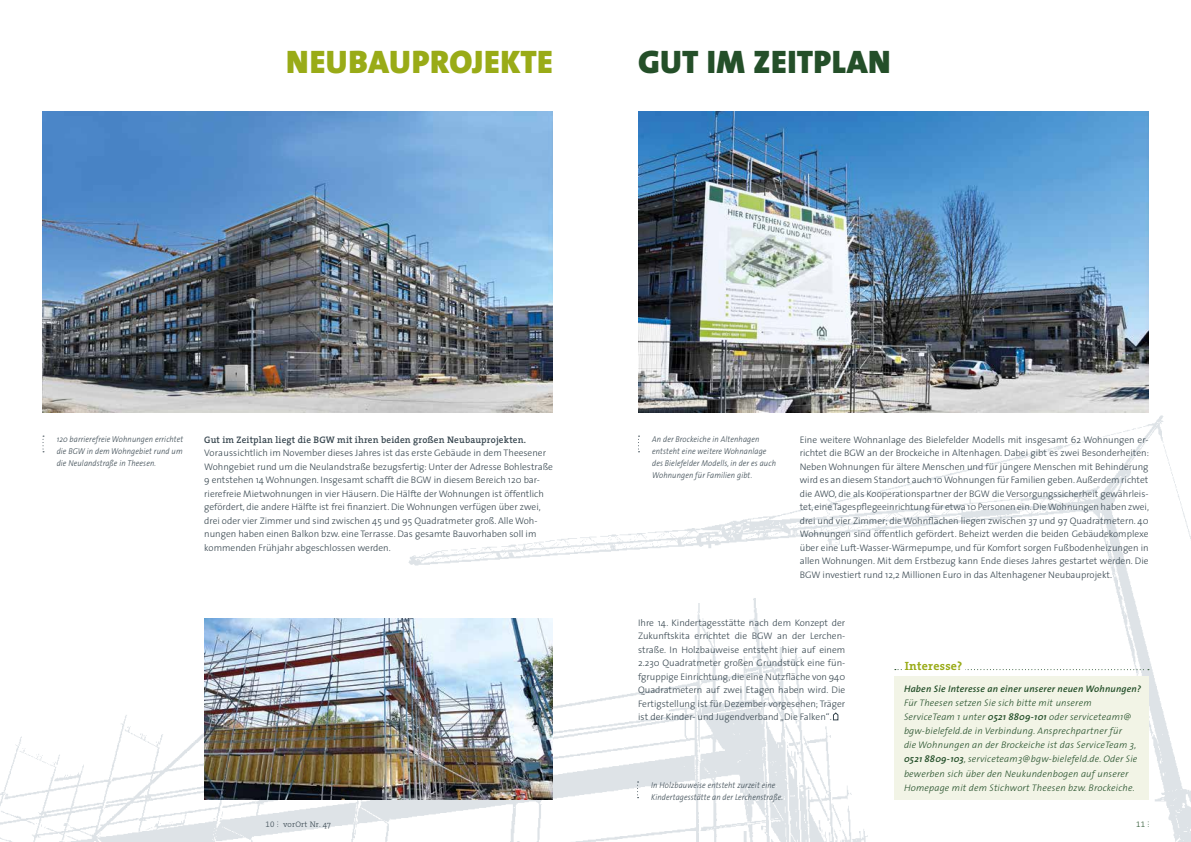
<style>
.page{position:relative;width:1191px;height:842px;background:#fff}
.page>*{position:absolute;margin:0;border:0;box-sizing:border-box;transform-origin:0 0}
.t1{font:32.8px "The Sans Black Caps";letter-spacing:.015em;color:#99ab17}
.t2{font:32.8px "The Sans Black Caps";letter-spacing:.015em;color:#244f29}
.t3{font:700 12px "The Serif";letter-spacing:.02em;color:#99ab17}
.t4{font:300 9.5px/13.5px "The Sans";color:#36454e;text-align:justify}
.t5{font:italic 300 9.5px/14px "The Sans";letter-spacing:.02em;color:#244f29}
.t6{font:600 9.5px "The Serif";letter-spacing:.02em;color:#36454e}
.t7{font:italic 600 9.5px "The Sans";letter-spacing:.02em;color:#244f29}
.t8{font:italic 300 8.5px/12px "The Sans";letter-spacing:.015em;color:#36454e;scale:.9 1}
.t9{font:300 8px "The Serif";letter-spacing:.03em;color:#36454e}
.t10{font:8px "The Sans Light Expert";color:#244f29}
.s1{font-weight:600}
.s2{font-family:"The Sans Light Expert";font-weight:400}
</style>
<div class="page">
<img style="left:0;top:371px;width:1191px;height:471px">
<img style="left:43px;top:111px;width:510px;height:302px">
<img style="left:638px;top:111px;width:510px;height:302px">
<img style="left:204px;top:619px;width:349px;height:180px">
<svg style="left:832px;top:712px;width:6px;height:8px"></svg>
<svg style="left:43px;top:436px;width:1px;height:16px"></svg>
<svg style="left:637px;top:781px;width:1px;height:17px"></svg>
<svg style="left:638px;top:436px;width:1px;height:16px"></svg>
<div style="left:894px;top:676px;width:254px;height:123px;background:#f2f4e6"></div>
<svg style="left:895px;top:669px;width:254px;height:1px"></svg>
<div style="left:903px;top:654px;width:62px;height:21px;background:#fff"></div>
<h1 class="t1" style="left:286px;top:34px;width:268px">NEUBAUPROJEKTE</h1>
<h1 class="t2" style="left:638px;top:34px;width:254px">GUT IM ZEITPLAN</h1>
<p class="t8" style="left:57px;top:433px;width:142px;text-align:justify">120 barrierefreie Wohnungen errichtet die BGW in dem Wohngebiet rund um die Neulandstraße in Theesen.</p>
<p class="t6" style="left:204px;top:431px;width:323px">Gut im Zeitplan liegt die BGW mit ihren beiden großen Neubauprojekten.</p>
<p class="t4" style="left:204px;top:446px;width:350px;text-align:left">Voraussichtlich im November dieses Jahres ist das erste Gebäude in dem Theesener Wohngebiet rund um die Neulandstraße bezugsfertig: Unter der Adresse Bohlestraße 9 entstehen 14 Wohnungen. Insgesamt schafft die BGW in diesem Bereich 120 bar&shy;rierefreie Mietwohnungen in vier Häusern. Die Hälfte der Wohnungen ist öffentlich gefördert, die andere Hälfte ist frei finanziert. Die Wohnungen verfügen über zwei, drei oder vier Zimmer und sind zwischen 45 und 95 Quadratmeter groß. Alle Woh&shy;nungen haben einen Balkon bzw. eine Terrasse. Das gesamte Bauvorhaben soll im kommenden Frühjahr abgeschlossen werden.</p>
<p class="t4" style="left:799px;top:432px;width:351px">Eine weitere Wohnanlage des Bielefelder Modells mit insgesamt 62 Wohnungen er&shy;richtet die BGW an der Brockeiche in Altenhagen. Dabei gibt es zwei Besonderheiten:<br>Neben Wohnungen für ältere Menschen und für jüngere Menschen mit Behinderung wird es an diesem Standort auch 10Wohnungen für Familien geben.Außerdem richtet die AWO, die als Kooperationspartner der BGW die Versorgungssicherheit gewährleis&shy;tet,eineTagespflegeeinrichtung für etwa 10 Personen ein.DieWohnungen haben zwei, drei und vier Zimmer; die Wohnflächen liegen zwischen 37 und 97 Quadratmetern. 40<br>Wohnungen sind öffentlich gefördert. Beheizt werden die beiden Gebäudekomplexe über eine Luft-Wasser-Wärmepumpe, und für Komfort sorgen Fußbodenheizungen in allen Wohnungen. Mit dem Erstbezug kann Ende dieses Jahres gestartet werden. Die BGW investiert rund 12,2 Millionen Euro in das Altenhagener Neubauprojekt.</p>
<p class="t4" style="left:638px;top:615px;width:209px">Ihre 14. Kindertagesstätte nach dem Konzept der Zukunftskita errichtet die BGW an der Lerchen&shy;straße. In Holzbauweise entsteht hier auf einem 2.230 Quadratmeter großen Grundstück eine fün&shy;fgruppige Einrichtung,die eine Nutzfläche von 940<br>Quadratmetern auf zwei Etagen haben wird. Die Fertigstellung ist für Dezember vorgesehen; Träger ist der Kinder- und Jugendverband „Die Falken“.</p>
<p class="t8" style="left:652px;top:433px;width:139px">An der Brockeiche in Altenhagen entsteht eine weitere Wohnanlage des Bielefelder Modells, in der es auch Wohnungen für Familien gibt.</p>
<p class="t3" style="left:905px;top:656px;width:59px">Interesse?</p>
<p class="t7" style="left:904px;top:681px;width:239px">Haben Sie Interesse an einer unserer neuen Wohnungen?</p>
<p class="t5" style="left:904px;top:696px;width:235px">Für Theesen setzen Sie sich bitte mit unserem ServiceTeam 1 unter <span class="s1">0521 8809-101</span> oder serviceteam1@ bgw-bielefeld.de in Verbindung. Ansprechpartner für<br>die Wohnungen an der Brockeiche ist das ServiceTeam 3, <span class="s1">0521 8809-103</span>, serviceteam3@bgw-bielefeld.de. Oder Sie bewerben sich über den Neukundenbogen auf unserer Homepage mit dem Stichwort Theesen bzw. Brockeiche.</p>
<p class="t8" style="left:651px;top:779px;width:148px">In Holzbauweise entsteht zurzeit eine<br>Kindertagesstätte an der Lerchenstraße.</p>
<p class="t9" style="left:265px;top:817px;width:67px"><span class="s2">10 Ä</span> vorOrt Nr. 47</p>
<p class="t10" style="left:1136px;top:817px;width:15px">11 Ä</p>
</div>
